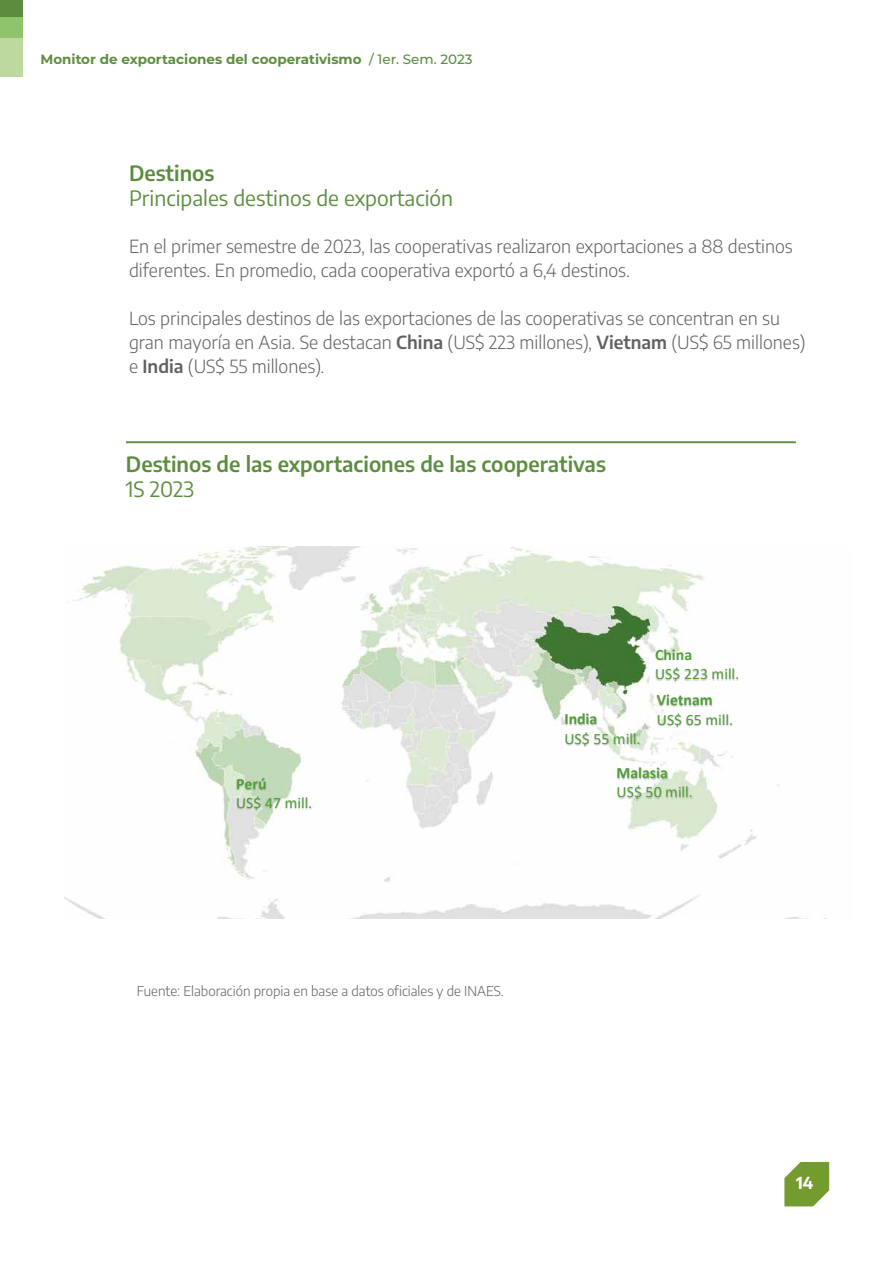
<style>
.page{position:relative;width:893px;height:1263px;background:#fff}
.page>*{position:absolute;margin:0;border:0;box-sizing:border-box;transform-origin:0 0}
.t1{font:600 21px "Encode Sans";color:#5c8d3f}
.t2{font:21px "Encode Sans";color:#5c8d3f}
.t3{font:300 18px/24px "Encode Sans";color:#616161}
.t4{font:700 16.5px "Encode Sans";color:#fff}
.t5{font:15.9px "Calibri";color:#539e38}
.t6{font:700 15.9px "Calibri";color:#539e38}
.t7{font:300 13.5px "Encode Sans";color:#616161}
.t8{font:700 13.5px "Montserrat";color:#5c8d3f}
.s1{font-weight:500}
.s2{font-weight:600}
</style>
<div class="page">
<hr style="left:126px;top:441px;width:670px;height:2px;background:#5c8d3f">
<svg style="left:784px;top:1162px;width:45px;height:44px;background:#87a849"></svg>
<svg style="left:64px;top:547px;width:735px;height:371px"></svg>
<img style="left:645px;top:659px;width:109px;height:31px">
<img style="left:646px;top:685px;width:78px;height:19px">
<img style="left:646px;top:704px;width:102px;height:33px">
<img style="left:553px;top:704px;width:55px;height:37px">
<img style="left:554px;top:723px;width:101px;height:32px">
<img style="left:225px;top:768px;width:53px;height:37px">
<img style="left:226px;top:788px;width:101px;height:33px">
<img style="left:605px;top:757px;width:74px;height:37px">
<img style="left:606px;top:777px;width:101px;height:33px">
<div style="left:0;top:0;width:22px;height:18px;background:#5c8d3f"></div>
<div style="left:0;top:18px;width:22px;height:21px;background:#90c46c"></div>
<div style="left:0;top:39px;width:22px;height:38px;background:#bdd9a0"></div>
<p class="t8" style="left:41px;top:49px;width:434px">Monitor de exportaciones del cooperativismo <span class="s1">/ 1er. Sem. 2023</span></p>
<p class="t1" style="left:129px;top:158px;width:87px">Destinos</p>
<p class="t2" style="left:129px;top:184px;width:326px">Principales destinos de exportación</p>
<p class="t3" style="left:129px;top:233px;width:665px">En el primer semestre de 2023, las cooperativas realizaron exportaciones a 88 destinos diferentes. En promedio, cada cooperativa exportó a 6,4 destinos.</p>
<p class="t3" style="left:129px;top:305px;width:678px">Los principales destinos de las exportaciones de las cooperativas se concentran en su gran mayoría en Asia. Se destacan <span class="s2">China</span> (US$ 223 millones), <span class="s2">Vietnam</span> (US$ 65 millones) e <span class="s2">India</span> (US$ 55 millones).</p>
<p class="t1" style="left:126px;top:449px;width:482px">Destinos de las exportaciones de las cooperativas</p>
<p class="t2" style="left:126px;top:475px;width:70px">1S 2023</p>
<p class="t6" style="left:655px;top:643px;width:39px">China</p>
<p class="t5" style="left:655px;top:663px;width:86px">US$ 223 mill.</p>
<p class="t6" style="left:657px;top:689px;width:57px">Vietnam</p>
<p class="t6" style="left:236px;top:772px;width:32px">Perú</p>
<p class="t5" style="left:236px;top:792px;width:78px">US$ 47 mill.</p>
<p class="t6" style="left:564px;top:708px;width:34px">India</p>
<p class="t5" style="left:657px;top:708px;width:78px">US$ 65 mill.</p>
<p class="t5" style="left:564px;top:727px;width:78px">US$ 55 mill.</p>
<p class="t6" style="left:617px;top:761px;width:53px">Malasia</p>
<p class="t5" style="left:617px;top:781px;width:78px">US$ 50 mill.</p>
<p class="t7" style="left:137px;top:981px;width:368px">Fuente: Elaboración propia en base a datos oficiales y de INAES.</p>
<p class="t4" style="left:796px;top:1172px;width:19px">14</p>
</div>
